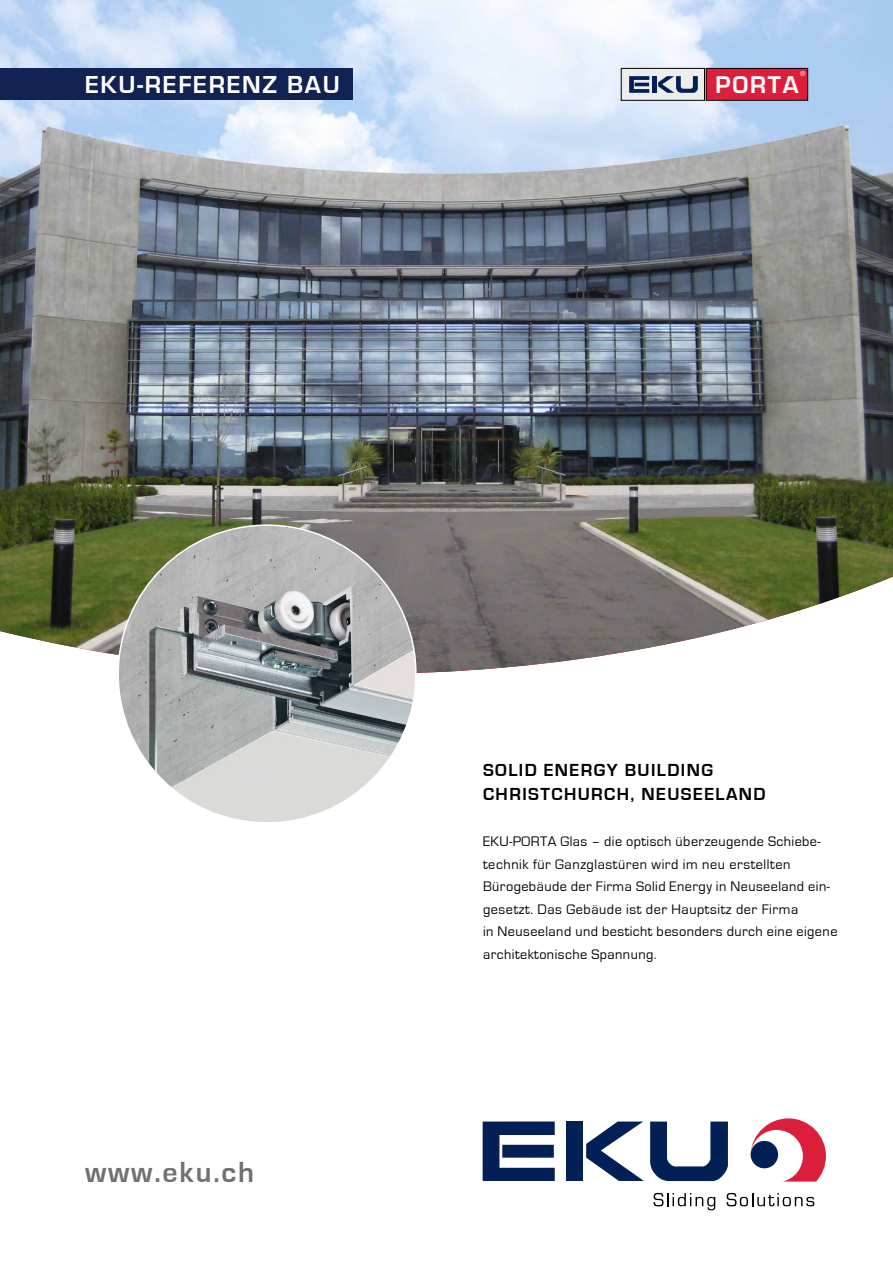
<style>
.page{position:relative;width:893px;height:1263px;background:#fff}
.page>*{position:absolute;margin:0;border:0;box-sizing:border-box;transform-origin:0 0}
.t1{font:700 30px "Eurostile";letter-spacing:.06em;color:#707172}
.t2{font:700 25.35px "Eurostile";letter-spacing:.07em;color:#fff}
.t3{font:600 22.2px "Eurostile LT";letter-spacing:.075em;color:#fff}
.t4{font:700 18px/24px "Eurostile";letter-spacing:.08em;color:#000}
.t5{font:14.25px/22.5px "Eurostile";letter-spacing:.03em;color:#000}
.t6{font:6.75px "Eurostile";color:#fff}
</style>
<div class="page">
<svg style="left:653px;top:1193px;width:62px;height:17px"></svg>
<svg style="left:726px;top:1193px;width:88px;height:13px"></svg>
<div style="left:566px;top:1121px;width:17px;height:60px;background:#002056"></div>
<svg style="left:586px;top:1121px;width:58px;height:60px"></svg>
<svg style="left:650px;top:1121px;width:78px;height:60px"></svg>
<svg style="left:483px;top:1121px;width:72px;height:60px"></svg>
<div style="left:502px;top:1145px;width:52px;height:13px;background:#002056"></div>
<svg style="left:751px;top:1118px;width:75px;height:63px"></svg>
<div style="left:751px;top:1141px;width:27px;height:27px;background:#002056;border-radius:50%"></div>
<img style="left:0;top:0;width:893px;height:673px">
<img style="left:118px;top:525px;width:298px;height:298px;border-radius:149px">
<div style="left:621px;top:68px;width:83px;height:32px;background:#eceded"></div>
<div style="left:621px;top:68px;width:84px;height:33px;border:1px solid #000"></div>
<div style="left:706px;top:68px;width:102px;height:32px;background:#db1e3b"></div>
<div style="left:706px;top:68px;width:102px;height:33px;border:1px solid #000"></div>
<div style="left:652px;top:76px;width:5px;height:17px;background:#002056"></div>
<svg style="left:658px;top:76px;width:40px;height:17px"></svg>
<svg style="left:629px;top:76px;width:20px;height:17px"></svg>
<hr style="left:635px;top:83px;width:14px;height:3px;background:#002056">
<div style="left:0;top:68px;width:353px;height:32px;background:#122252"></div>
<h2 class="t2" style="left:85px;top:71px;width:253px">EKU-REFERENZ BAU</h2>
<p class="t6" style="left:800px;top:70px;width:7px">®</p>
<h3 class="t3" style="left:715px;top:71px;width:84px">PORTA</h3>
<h1 class="t1" style="left:85px;top:1156px;width:170px">WWW.EKU.CH</h1>
<p class="t4" style="left:483px;top:758px;width:270px">SOLID ENERGY BUILDING<br>CHRISTCHURCH, NEUSEELAND</p>
<p class="t5" style="left:483px;top:831px;width:356px">EKU-PORTA Glas – die optisch überzeugende Schiebe&shy;technik für Ganzglastüren wird im neu erstellten Bürogebäude der Firma Solid Energy in Neuseeland ein&shy;gesetzt. Das Gebäude ist der Hauptsitz der Firma<br>in Neuseeland und besticht besonders durch eine eigene architektonische Spannung.</p>
</div>
